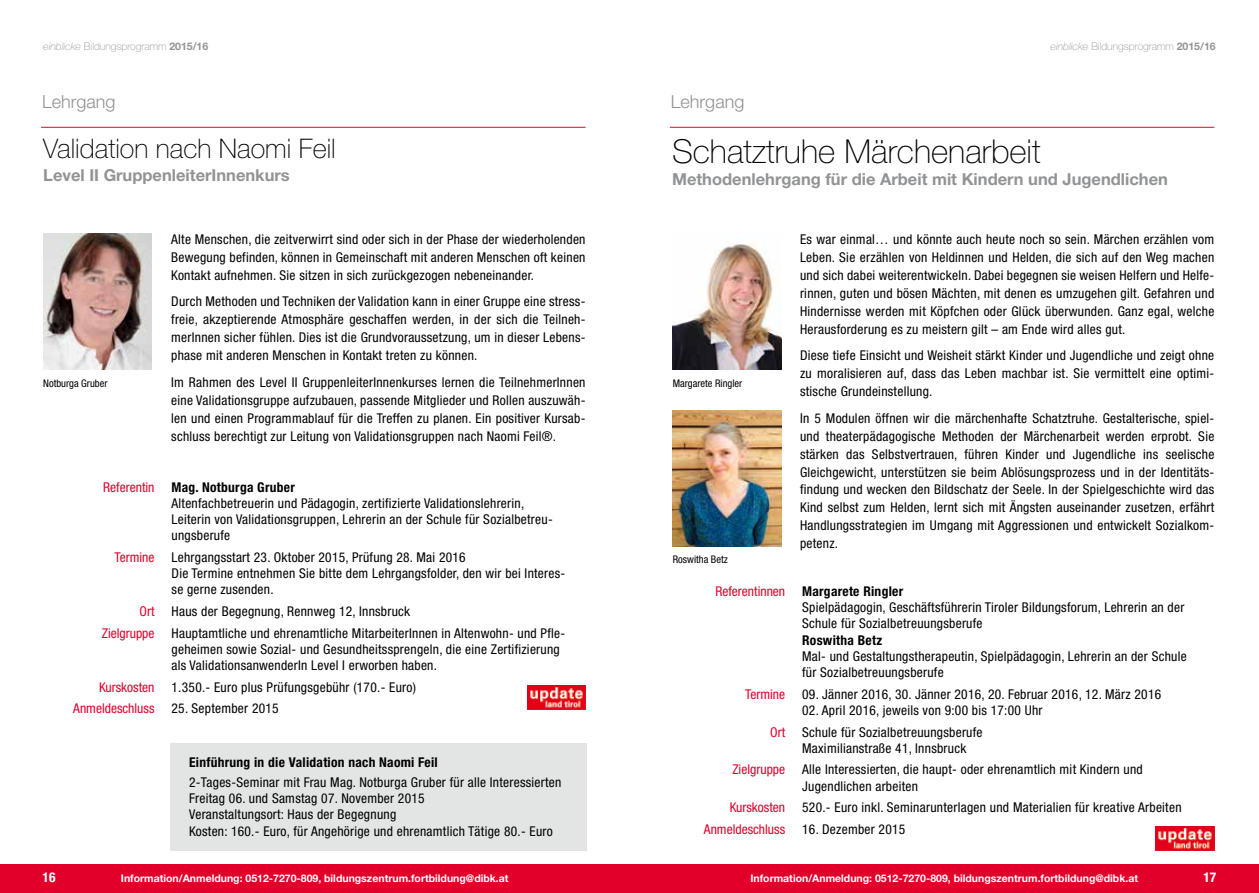
<style>
.page{position:relative;width:1259px;height:893px;background:#fff}
.page>*{position:absolute;margin:0;border:0;box-sizing:border-box;transform-origin:0 0}
.t1{font:100 33px "Helvetica Neue LT Std";color:#000}
.t2{font:100 27px "Helvetica Neue LT Std";color:#000}
.t3{font:300 18px "Helvetica Neue LT Std";color:#929395}
.t4{font:700 16.5px "Helvetica Neue LT Std";color:#929395}
.t5{font:condensed 13.5px/18px "Helvetica Neue LT Std";letter-spacing:.02em;color:#000}
.t6{font:condensed 13.5px "Helvetica Neue LT Std";color:#e2002b}
.t7{font:700 condensed 13.5px "Helvetica Neue LT Std";letter-spacing:.02em;color:#000}
.t8{font:700 condensed 13.5px "Helvetica Neue LT Std";color:#fff}
.t9{font:700 10.5px "Helvetica Neue LT Std";color:#fff}
.t10{font:100 10.5px "Helvetica Neue LT Std";color:#929395}
.t11{font:condensed 10.5px "Helvetica Neue LT Std";color:#000}
.s1{font-style:italic}
.s2{font-weight:700}
</style>
<div class="page">
<div style="left:629px;top:864px;width:630px;height:29px;background:#e2002b"></div>
<div style="left:0;top:864px;width:629px;height:29px;background:#e2002b"></div>
<hr style="left:41px;top:127px;width:544px;height:1px;background:#e2002b">
<img style="left:43px;top:234px;width:109px;height:136px">
<img style="left:527px;top:686px;width:58px;height:24px">
<div style="left:170px;top:743px;width:417px;height:107px;background:#e3e4e4"></div>
<hr style="left:670px;top:127px;width:544px;height:1px;background:#e2002b">
<img style="left:673px;top:243px;width:108px;height:127px">
<img style="left:673px;top:410px;width:108px;height:136px">
<img style="left:1155px;top:826px;width:59px;height:24px">
<p class="t10" style="left:43px;top:40px;width:167px"><span class="s1">einblicke</span> Bildungsprogramm <span class="s2">2015/16</span></p>
<p class="t10" style="left:1050px;top:40px;width:167px"><span class="s1">einblicke</span> Bildungsprogramm <span class="s2">2015/16</span></p>
<h3 class="t3" style="left:42px;top:91px;width:75px">Lehrgang</h3>
<h2 class="t2" style="left:43px;top:133px;width:294px">Validation nach Naomi Feil</h2>
<p class="t4" style="left:43px;top:165px;width:248px">Level II GruppenleiterInnenkurs</p>
<p class="t11" style="left:43px;top:377px;width:66px">Notburga Gruber</p>
<p class="t5" style="left:171px;top:230px;width:416px;text-align:justify">Alte Menschen, die zeitverwirrt sind oder sich in der Phase der wiederholenden Bewegung befinden, können in Gemeinschaft mit anderen Menschen oft keinen Kontakt aufnehmen. Sie sitzen in sich zurückgezogen nebeneinander.</p>
<p class="t5" style="left:171px;top:292px;width:416px;text-align:justify">Durch Methoden und Techniken der Validation kann in einer Gruppe eine stress&shy;freie, akzeptierende Atmosphäre geschaffen werden, in der sich die Teilneh&shy;merInnen sicher fühlen. Dies ist die Grundvoraussetzung, um in dieser Lebens&shy;phase mit anderen Menschen in Kontakt treten zu können.</p>
<p class="t5" style="left:171px;top:373px;width:416px;text-align:justify">Im Rahmen des Level II GruppenleiterInnenkurses lernen die TeilnehmerInnen eine Validationsgruppe aufzubauen, passende Mitglieder und Rollen auszuwäh&shy;len und einen Programmablauf für die Treffen zu planen. Ein positiver Kursab&shy;schluss berechtigt zur Leitung von Validationsgruppen nach Naomi Feil®.</p>
<p class="t6" style="left:103px;top:479px;width:53px">Referentin</p>
<p class="t7" style="left:172px;top:479px;width:125px">Mag. Notburga Gruber</p>
<p class="t5" style="left:172px;top:495px;width:383px;line-height:16.2px">Altenfachbetreuerin und Pädagogin, zertifizierte Validationslehrerin,<br>Leiterin von Validationsgruppen, Lehrerin an der Schule für Sozialbetreu&shy;ungsberufe</p>
<p class="t6" style="left:115px;top:549px;width:41px">Termine</p>
<p class="t5" style="left:172px;top:549px;width:395px;line-height:16.2px">Lehrgangsstart 23. Oktober 2015, Prüfung 28. Mai 2016<br>Die Termine entnehmen Sie bitte dem Lehrgangsfolder, den wir bei Interes&shy;se gerne zusenden.</p>
<p class="t6" style="left:140px;top:603px;width:16px">Ort</p>
<p class="t5" style="left:172px;top:602px;width:240px">Haus der Begegnung, Rennweg 12, Innsbruck</p>
<p class="t6" style="left:102px;top:625px;width:54px">Zielgruppe</p>
<p class="t5" style="left:172px;top:625px;width:395px;line-height:16.2px">Hauptamtliche und ehrenamtliche MitarbeiterInnen in Altenwohn- und Pfle&shy;geheimen sowie Sozial- und Gesundheitssprengeln, die eine Zertifizierung als ValidationsanwenderIn Level I erworben haben.</p>
<p class="t6" style="left:99px;top:679px;width:57px">Kurskosten</p>
<p class="t5" style="left:172px;top:678px;width:246px">1.350.- Euro plus Prüfungsgebühr (170.- Euro)</p>
<p class="t6" style="left:73px;top:701px;width:83px">Anmeldeschluss</p>
<p class="t5" style="left:172px;top:699px;width:109px">25. September 2015</p>
<p class="t7" style="left:189px;top:754px;width:250px">Einführung in die Validation nach Naomi Feil</p>
<p class="t5" style="left:189px;top:774px;width:374px;line-height:16.2px">2-Tages-Seminar mit Frau Mag. Notburga Gruber für alle Interessierten Freitag 06. und Samstag 07. November 2015<br>Veranstaltungsort: Haus der Begegnung<br>Kosten: 160.- Euro, für Angehörige und ehrenamtlich Tätige 80.- Euro</p>
<h3 class="t3" style="left:671px;top:91px;width:75px">Lehrgang</h3>
<h1 class="t1" style="left:672px;top:132px;width:370px">Schatztruhe Märchenarbeit</h1>
<p class="t4" style="left:672px;top:169px;width:497px">Methodenlehrgang für die Arbeit mit Kindern und Jugendlichen</p>
<p class="t11" style="left:673px;top:377px;width:71px">Margarete Ringler</p>
<p class="t11" style="left:673px;top:554px;width:57px">Roswitha Betz</p>
<p class="t5" style="left:800px;top:230px;width:416px;text-align:justify">Es war einmal… und könnte auch heute noch so sein. Märchen erzählen vom Leben. Sie erzählen von Heldinnen und Helden, die sich auf den Weg machen und sich dabei weiterentwickeln. Dabei begegnen sie weisen Helfern und Helfe&shy;rinnen, guten und bösen Mächten, mit denen es umzugehen gilt. Gefahren und Hindernisse werden mit Köpfchen oder Glück überwunden. Ganz egal, welche Herausforderung es zu meistern gilt – am Ende wird alles gut.</p>
<p class="t5" style="left:800px;top:346px;width:416px;text-align:justify">Diese tiefe Einsicht und Weisheit stärkt Kinder und Jugendliche und zeigt ohne zu moralisieren auf, dass das Leben machbar ist. Sie vermittelt eine optimi&shy;stische Grundeinstellung.</p>
<p class="t5" style="left:800px;top:409px;width:416px;text-align:justify">In 5 Modulen öffnen wir die märchenhafte Schatztruhe. Gestalterische, spiel&shy;und theaterpädagogische Methoden der Märchenarbeit werden erprobt. Sie stärken das Selbstvertrauen, führen Kinder und Jugendliche ins seelische Gleichgewicht, unterstützen sie beim Ablösungsprozess und in der Identitäts&shy;findung und wecken den Bildschatz der Seele. In der Spielgeschichte wird das Kind selbst zum Helden, lernt sich mit Ängsten auseinander zusetzen, erfährt Handlungsstrategien im Umgang mit Aggressionen und entwickelt Sozialkom&shy;petenz.</p>
<p class="t6" style="left:715px;top:583px;width:71px">Referentinnen</p>
<p class="t7" style="left:802px;top:583px;width:103px">Margarete Ringler</p>
<p class="t5" style="left:802px;top:599px;width:384px;line-height:16.2px">Spielpädagogin, Geschäftsführerin Tiroler Bildungsforum, Lehrerin an der<br>Schule für Sozialbetreuungsberufe</p>
<p class="t7" style="left:802px;top:632px;width:81px">Roswitha Betz</p>
<p class="t5" style="left:802px;top:648px;width:386px;line-height:16.2px">Mal- und Gestaltungstherapeutin, Spielpädagogin, Lehrerin an der Schule für Sozialbetreuungsberufe</p>
<p class="t6" style="left:745px;top:686px;width:41px">Termine</p>
<p class="t5" style="left:802px;top:685px;width:360px">09. Jänner 2016, 30. Jänner 2016, 20. Februar 2016, 12. März 2016</p>
<p class="t5" style="left:802px;top:701px;width:242px">02. April 2016, jeweils von 9:00 bis 17:00 Uhr</p>
<p class="t6" style="left:770px;top:724px;width:16px">Ort</p>
<p class="t5" style="left:802px;top:723px;width:182px;line-height:16.2px">Schule für Sozialbetreuungsberufe<br>Maximilianstraße 41, Innsbruck</p>
<p class="t6" style="left:732px;top:762px;width:54px">Zielgruppe</p>
<p class="t5" style="left:802px;top:761px;width:342px;line-height:16.2px">Alle Interessierten, die haupt- oder ehrenamtlich mit Kindern und<br>Jugendlichen arbeiten</p>
<p class="t6" style="left:729px;top:800px;width:57px">Kurskosten</p>
<p class="t5" style="left:802px;top:798px;width:381px">520.- Euro inkl. Seminarunterlagen und Materialien für kreative Arbeiten</p>
<p class="t6" style="left:704px;top:821px;width:83px">Anmeldeschluss</p>
<p class="t5" style="left:802px;top:820px;width:105px">16. Dezember 2015</p>
<p class="t8" style="left:43px;top:869px;width:14px">16</p>
<p class="t8" style="left:1203px;top:869px;width:14px">17</p>
<p class="t9" style="left:121px;top:872px;width:389px">Information/Anmeldung: 0512-7270-809, bildungszentrum.fortbildung@dibk.at</p>
<p class="t9" style="left:750px;top:872px;width:389px">Information/Anmeldung: 0512-7270-809, bildungszentrum.fortbildung@dibk.at</p>
</div>
